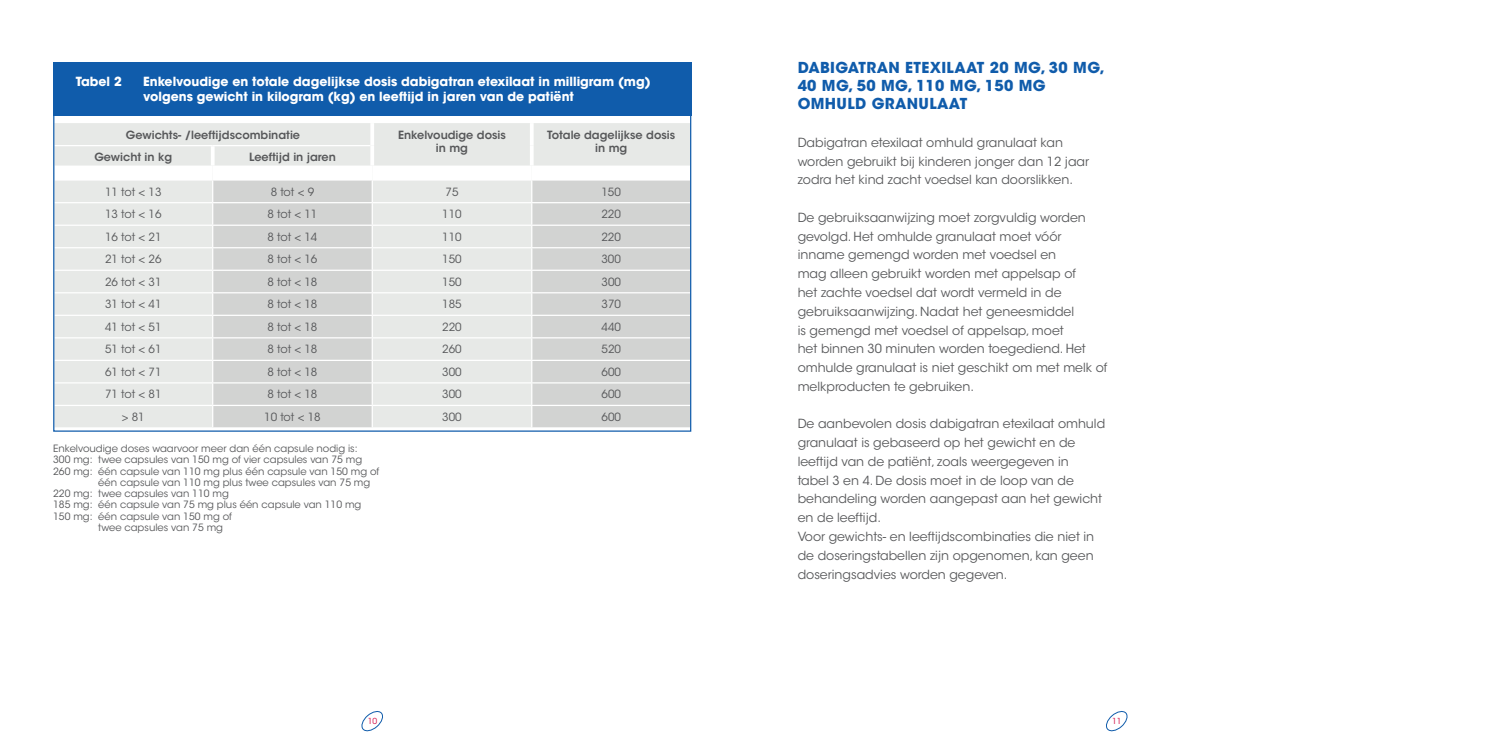
<style>
.page{position:relative;width:1489px;height:745px;background:#fff}
.page>*{position:absolute;margin:0;border:0;box-sizing:border-box;transform-origin:0 0}
.Platte_tekst{font:700 15px/18px "ITC Avant Garde Std";letter-spacing:.025em;color:#105cab}
.Platte_tekst-2{font:12.5px/18.8px "ITC Avant Garde Std";color:#57585a}
.Platte_tekst-3{font:700 12.5px/15px "ITC Avant Garde Std";color:#fff}
.t1{font:11.25px "ITC Avant Garde Std";color:#57585a}
.t2{font:600 11.25px/13.5px "ITC Avant Garde Std";color:#57585a;text-align:center}
.Platte_tekst-4{font:10px "ITC Avant Garde Std";color:#57585a}
.t3{font:8.25px "ITC Avant Garde Std";color:#d20e46}
</style>
<div class="page">
<svg style="left:361px;top:711px;width:22px;height:21px"></svg>
<svg style="left:1106px;top:711px;width:22px;height:21px"></svg>
<div style="left:53px;top:62px;width:638px;height:53px;background:#105cab"></div>
<div style="left:55px;top:123px;width:634px;height:304px;background:#e7e9e7"></div>
<div style="left:213px;top:180px;width:476px;height:247px;background:#d2d3d2"></div>
<hr style="left:371px;top:203px;width:2px;height:21px;background:#fff">
<hr style="left:53px;top:224px;width:160px;height:2px;background:#fff">
<hr style="left:213px;top:224px;width:159px;height:2px;background:#fff">
<hr style="left:371px;top:226px;width:2px;height:21px;background:#fff">
<hr style="left:531px;top:224px;width:160px;height:2px;background:#fff">
<hr style="left:53px;top:247px;width:160px;height:1px;background:#fff">
<hr style="left:213px;top:247px;width:159px;height:1px;background:#fff">
<hr style="left:371px;top:248px;width:2px;height:21px;background:#fff">
<hr style="left:531px;top:247px;width:160px;height:1px;background:#fff">
<hr style="left:53px;top:269px;width:160px;height:2px;background:#fff">
<hr style="left:213px;top:269px;width:159px;height:2px;background:#fff">
<hr style="left:371px;top:271px;width:2px;height:21px;background:#fff">
<hr style="left:531px;top:269px;width:160px;height:2px;background:#fff">
<hr style="left:53px;top:292px;width:160px;height:1px;background:#fff">
<hr style="left:213px;top:292px;width:159px;height:1px;background:#fff">
<hr style="left:371px;top:293px;width:2px;height:21px;background:#fff">
<hr style="left:531px;top:292px;width:160px;height:1px;background:#fff">
<hr style="left:53px;top:314px;width:160px;height:2px;background:#fff">
<hr style="left:213px;top:314px;width:159px;height:2px;background:#fff">
<hr style="left:371px;top:316px;width:2px;height:21px;background:#fff">
<hr style="left:531px;top:314px;width:160px;height:2px;background:#fff">
<hr style="left:53px;top:337px;width:160px;height:1px;background:#fff">
<hr style="left:213px;top:337px;width:159px;height:1px;background:#fff">
<hr style="left:371px;top:338px;width:2px;height:21px;background:#fff">
<hr style="left:531px;top:337px;width:160px;height:1px;background:#fff">
<hr style="left:53px;top:359px;width:160px;height:2px;background:#fff">
<hr style="left:213px;top:359px;width:159px;height:2px;background:#fff">
<hr style="left:371px;top:361px;width:2px;height:21px;background:#fff">
<hr style="left:531px;top:359px;width:160px;height:2px;background:#fff">
<hr style="left:53px;top:382px;width:160px;height:1px;background:#fff">
<hr style="left:213px;top:382px;width:159px;height:1px;background:#fff">
<hr style="left:371px;top:383px;width:2px;height:21px;background:#fff">
<hr style="left:531px;top:382px;width:160px;height:1px;background:#fff">
<hr style="left:53px;top:404px;width:160px;height:2px;background:#fff">
<hr style="left:213px;top:404px;width:159px;height:2px;background:#fff">
<hr style="left:371px;top:406px;width:2px;height:21px;background:#fff">
<hr style="left:531px;top:404px;width:160px;height:2px;background:#fff">
<hr style="left:53px;top:145px;width:160px;height:1px;background:#fff">
<hr style="left:213px;top:145px;width:157px;height:1px;background:#fff">
<hr style="left:370px;top:123px;width:4px;height:22px;background:#fff">
<hr style="left:530px;top:123px;width:3px;height:22px;background:#fff">
<hr style="left:211px;top:146px;width:3px;height:19px;background:#fff">
<hr style="left:370px;top:145px;width:4px;height:20px;background:#fff">
<hr style="left:530px;top:145px;width:3px;height:20px;background:#fff">
<div style="left:54px;top:165px;width:159px;height:15px;background:#fff"></div>
<div style="left:213px;top:165px;width:159px;height:15px;background:#fff"></div>
<div style="left:372px;top:165px;width:159px;height:15px;background:#fff"></div>
<div style="left:531px;top:165px;width:159px;height:15px;background:#fff"></div>
<svg style="left:212px;top:180px;width:1px;height:247px"></svg>
<hr style="left:371px;top:180px;width:2px;height:22px;background:#fff">
<div style="left:372px;top:180px;width:160px;height:247px;background:#e7e9e7"></div>
<hr style="left:53px;top:202px;width:160px;height:1px;background:#fff">
<hr style="left:213px;top:202px;width:159px;height:1px;background:#fff">
<hr style="left:372px;top:202px;width:159px;height:1px;background:#fff">
<hr style="left:531px;top:202px;width:160px;height:1px;background:#fff">
<p class="Platte_tekst-3" style="left:76px;top:74px;width:48px">Tabel 2</p>
<p class="Platte_tekst-3" style="left:143px;top:74px;width:509px">Enkelvoudige en totale dagelijkse dosis dabigatran etexilaat in milligram (mg) volgens gewicht in kilogram (kg) en leeftijd in jaren van de patiënt</p>
<p class="t2" style="left:126px;top:128px;width:176px">Gewichts- /leeftijdscombinatie</p>
<p class="t2" style="left:398px;top:128px;width:109px">Enkelvoudige dosis in mg</p>
<p class="t2" style="left:547px;top:128px;width:129px">Totale dagelijkse dosis</p>
<p class="t2" style="left:595px;top:141px;width:34px">in mg</p>
<p class="t2" style="left:94px;top:150px;width:79px">Gewicht in kg</p>
<p class="t2" style="left:249px;top:150px;width:88px">Leeftijd in jaren</p>
<p class="t1" style="left:105px;top:184px;width:58px">11 tot &lt; 13</p>
<p class="t1" style="left:271px;top:184px;width:45px">8 tot &lt; 9</p>
<p class="t1" style="left:445px;top:184px;width:14px">75</p>
<p class="t1" style="left:601px;top:184px;width:21px">150</p>
<p class="t1" style="left:105px;top:207px;width:58px">13 tot &lt; 16</p>
<p class="t1" style="left:267px;top:207px;width:51px">8 tot &lt; 11</p>
<p class="t1" style="left:442px;top:207px;width:21px">110</p>
<p class="t1" style="left:601px;top:207px;width:21px">220</p>
<p class="t1" style="left:105px;top:229px;width:58px">16 tot &lt; 21</p>
<p class="t1" style="left:267px;top:229px;width:51px">8 tot &lt; 14</p>
<p class="t1" style="left:442px;top:229px;width:21px">110</p>
<p class="t1" style="left:601px;top:229px;width:21px">220</p>
<p class="t1" style="left:105px;top:252px;width:58px">21 tot &lt; 26</p>
<p class="t1" style="left:267px;top:252px;width:51px">8 tot &lt; 16</p>
<p class="t1" style="left:442px;top:252px;width:21px">150</p>
<p class="t1" style="left:601px;top:252px;width:21px">300</p>
<p class="t1" style="left:105px;top:274px;width:58px">26 tot &lt; 31</p>
<p class="t1" style="left:267px;top:274px;width:51px">8 tot &lt; 18</p>
<p class="t1" style="left:442px;top:274px;width:21px">150</p>
<p class="t1" style="left:601px;top:274px;width:21px">300</p>
<p class="t1" style="left:105px;top:297px;width:58px">31 tot &lt; 41</p>
<p class="t1" style="left:267px;top:297px;width:51px">8 tot &lt; 18</p>
<p class="t1" style="left:442px;top:297px;width:21px">185</p>
<p class="t1" style="left:601px;top:297px;width:21px">370</p>
<p class="t1" style="left:105px;top:319px;width:58px">41 tot &lt; 51</p>
<p class="t1" style="left:267px;top:319px;width:51px">8 tot &lt; 18</p>
<p class="t1" style="left:442px;top:319px;width:21px">220</p>
<p class="t1" style="left:601px;top:319px;width:21px">440</p>
<p class="t1" style="left:105px;top:342px;width:58px">51 tot &lt; 61</p>
<p class="t1" style="left:267px;top:342px;width:51px">8 tot &lt; 18</p>
<p class="t1" style="left:442px;top:342px;width:21px">260</p>
<p class="t1" style="left:601px;top:342px;width:21px">520</p>
<p class="t1" style="left:105px;top:364px;width:58px">61 tot &lt; 71</p>
<p class="t1" style="left:267px;top:364px;width:51px">8 tot &lt; 18</p>
<p class="t1" style="left:442px;top:364px;width:21px">300</p>
<p class="t1" style="left:601px;top:364px;width:21px">600</p>
<p class="t1" style="left:105px;top:387px;width:58px">71 tot &lt; 81</p>
<p class="t1" style="left:267px;top:387px;width:51px">8 tot &lt; 18</p>
<p class="t1" style="left:442px;top:387px;width:21px">300</p>
<p class="t1" style="left:601px;top:387px;width:21px">600</p>
<p class="t1" style="left:122px;top:409px;width:24px">&gt; 81</p>
<p class="t1" style="left:264px;top:409px;width:58px">10 tot &lt; 18</p>
<p class="t1" style="left:442px;top:409px;width:21px">300</p>
<p class="t1" style="left:601px;top:409px;width:21px">600</p>
<p class="Platte_tekst-4" style="left:53px;top:442px;width:306px">Enkelvoudige doses waarvoor meer dan één capsule nodig is:</p>
<p class="Platte_tekst-4" style="left:53px;top:453px;width:310px">300 mg: twee capsules van 150 mg of vier capsules van 75 mg</p>
<p class="Platte_tekst-4" style="left:53px;top:464px;width:327px">260 mg: één capsule van 110 mg plus één capsule van 150 mg of</p>
<p class="Platte_tekst-4" style="left:98px;top:476px;width:274px">één capsule van 110 mg plus twee capsules van 75 mg</p>
<p class="Platte_tekst-4" style="left:53px;top:487px;width:177px">220 mg: twee capsules van 110 mg</p>
<p class="Platte_tekst-4" style="left:53px;top:498px;width:310px">185 mg: één capsule van 75 mg plus één capsule van 110 mg</p>
<p class="Platte_tekst-4" style="left:53px;top:509px;width:180px">150 mg: één capsule van 150 mg of</p>
<p class="Platte_tekst-4" style="left:98px;top:521px;width:126px">twee capsules van 75 mg</p>
<p class="Platte_tekst" style="left:797px;top:59px;width:309px">DABIGATRAN ETEXILAAT 20 MG, 30 MG,</p>
<p class="Platte_tekst" style="left:797px;top:77px;width:249px">40 MG, 50 MG, 110 MG, 150 MG<br>OMHULD GRANULAAT</p>
<p class="Platte_tekst-2" style="left:797px;top:133px;width:293px">Dabigatran etexilaat omhuld granulaat kan worden gebruikt bij kinderen jonger dan 12 jaar zodra het kind zacht voedsel kan doorslikken.</p>
<p class="Platte_tekst-2" style="left:797px;top:208px;width:311px">De gebruiksaanwijzing moet zorgvuldig worden gevolgd. Het omhulde granulaat moet vóór inname gemengd worden met voedsel en<br>mag alleen gebruikt worden met appelsap of<br>het zachte voedsel dat wordt vermeld in de gebruiksaanwijzing. Nadat het geneesmiddel<br>is gemengd met voedsel of appelsap, moet<br>het binnen 30 minuten worden toegediend. Het omhulde granulaat is niet geschikt om met melk of melkproducten te gebruiken.</p>
<p class="Platte_tekst-2" style="left:797px;top:414px;width:309px">De aanbevolen dosis dabigatran etexilaat omhuld granulaat is gebaseerd op het gewicht en de leeftijd van de patiënt, zoals weergegeven in<br>tabel 3 en 4. De dosis moet in de loop van de behandeling worden aangepast aan het gewicht en de leeftijd.</p>
<p class="Platte_tekst-2" style="left:797px;top:527px;width:298px;text-align:justify">Voor gewichts‑ en leeftijdscombinaties die niet in de doseringstabellen zijn opgenomen, kan geen doseringsadvies worden gegeven.</p>
<p class="t3" style="left:367px;top:715px;width:11px">10</p>
<p class="t3" style="left:1112px;top:715px;width:11px">11</p>
</div>
